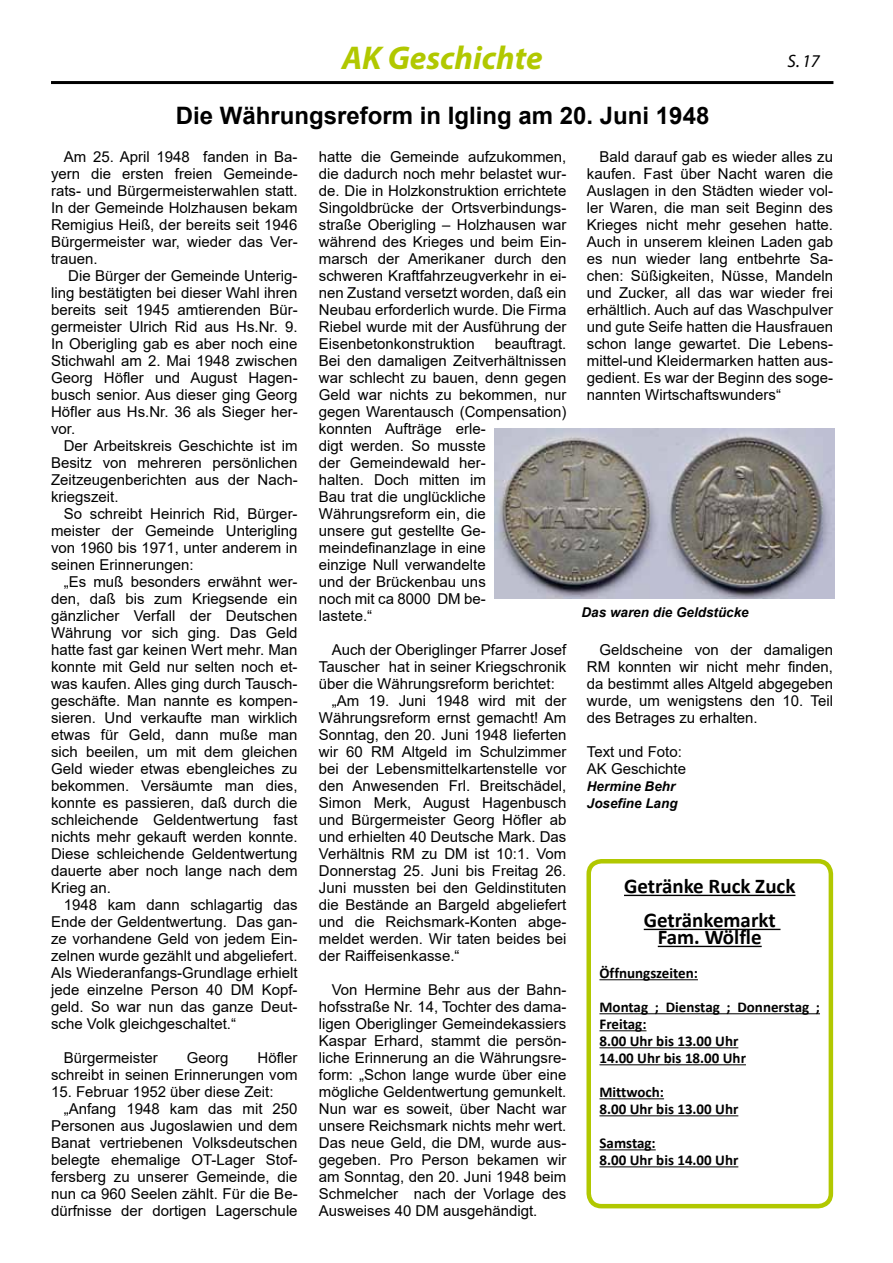
<style>
.page{position:relative;width:893px;height:1263px;background:#fff}
.page>*{position:absolute;margin:0;border:0;box-sizing:border-box;transform-origin:0 0}
.t1{font:italic 700 33px "Myriad Pro";color:#b1c800}
.t2{font:700 24px "Arial";color:#000}
.t3{font:700 21px/34px "Calibri";color:#000;text-align:center}
.t4{font:italic 18px "Myriad Pro";color:#000}
.t5{font:15px/17px "Arial";color:#000;text-align:justify}
.t6{font:700 15px/17px "Calibri";color:#000}
.t7{font:italic 700 13.5px/17px "Arial";color:#000}
</style>
<div class="page">
<hr style="left:51px;top:81px;width:782px;height:3px;background:#000">
<img style="left:494px;top:428px;width:340px;height:170px">
<hr style="left:624px;top:895px;width:171px;height:1px;background:#000">
<hr style="left:644px;top:929px;width:136px;height:1px;background:#000">
<hr style="left:658px;top:946px;width:104px;height:1px;background:#000">
<hr style="left:599px;top:979px;width:99px;height:1px;background:#000">
<hr style="left:599px;top:1013px;width:221px;height:1px;background:#000">
<hr style="left:599px;top:1030px;width:47px;height:1px;background:#000">
<hr style="left:599px;top:1047px;width:139px;height:1px;background:#000">
<hr style="left:599px;top:1064px;width:147px;height:1px;background:#000">
<hr style="left:599px;top:1098px;width:65px;height:1px;background:#000">
<hr style="left:599px;top:1115px;width:139px;height:1px;background:#000">
<hr style="left:599px;top:1149px;width:57px;height:1px;background:#000">
<hr style="left:599px;top:1166px;width:139px;height:1px;background:#000">
<div style="left:586px;top:859px;width:247px;height:349px;border:4px solid #b1c800;border-radius:13px"></div>
<h1 class="t1" style="left:342px;top:37px;width:202px">AK Geschichte</h1>
<p class="t4" style="left:788px;top:49px;width:34px">S. 17</p>
<h2 class="t2" style="left:176px;top:98px;width:535px">Die Währungsreform in Igling am 20. Juni 1948</h2>
<p class="t5" style="left:51px;top:148px;width:248px;text-indent:13px">Am 25. April 1948 fanden in Ba&shy;yern die ersten freien Gemeinde&shy;rats- und Bürgermeisterwahlen statt.<br>In der Gemeinde Holzhausen bekam Remigius Heiß, der bereits seit 1946<br>Bürgermeister war, wieder das Ver&shy;trauen.</p>
<p class="t5" style="left:51px;top:267px;width:248px;text-indent:17px">Die Bürger der Gemeinde Unterig&shy;ling bestätigten bei dieser Wahl ihren bereits seit 1945 amtierenden Bür&shy;germeister Ulrich Rid aus Hs.Nr. 9.<br>In Oberigling gab es aber noch eine Stichwahl am 2. Mai 1948 zwischen Georg Höfler und August Hagen&shy;busch senior. Aus dieser ging Georg Höfler aus Hs.Nr. 36 als Sieger her&shy;vor.</p>
<p class="t5" style="left:51px;top:437px;width:248px;text-indent:13px">Der Arbeitskreis Geschichte ist im Besitz von mehreren persönlichen Zeitzeugenberichten aus der Nach&shy;kriegszeit.</p>
<p class="t5" style="left:51px;top:505px;width:248px;text-indent:13px">So schreibt Heinrich Rid, Bürger&shy;meister der Gemeinde Unterigling von 1960 bis 1971, unter anderem in seinen Erinnerungen:</p>
<p class="t5" style="left:51px;top:573px;width:248px;text-indent:13px">„Es muß besonders erwähnt wer&shy;den, daß bis zum Kriegsende ein gänzlicher Verfall der Deutschen Währung vor sich ging. Das Geld hatte fast gar keinen Wert mehr. Man konnte mit Geld nur selten noch et&shy;was kaufen. Alles ging durch Tausch&shy;geschäfte. Man nannte es kompen&shy;sieren. Und verkaufte man wirklich etwas für Geld, dann muße man sich beeilen, um mit dem gleichen Geld wieder etwas ebengleiches zu bekommen. Versäumte man dies, konnte es passieren, daß durch die schleichende Geldentwertung fast nichts mehr gekauft werden konnte.<br>Diese schleichende Geldentwertung dauerte aber noch lange nach dem Krieg an.</p>
<p class="t5" style="left:51px;top:896px;width:248px;text-indent:13px">1948 kam dann schlagartig das Ende der Geldentwertung. Das gan&shy;ze vorhandene Geld von jedem Ein&shy;zelnen wurde gezählt und abgeliefert.<br>Als Wiederanfangs-Grundlage erhielt jede einzelne Person 40 DM Kopf&shy;geld. So war nun das ganze Deut&shy;sche Volk gleichgeschaltet.“</p>
<p class="t5" style="left:64px;top:1049px;width:96px">Bürgermeister</p>
<p class="t5" style="left:187px;top:1049px;width:43px">Georg</p>
<p class="t5" style="left:319px;top:148px;width:249px">hatte die Gemeinde aufzukommen, die dadurch noch mehr belastet wur&shy;de. Die in Holzkonstruktion errichtete Singoldbrücke der Ortsverbindungs&shy;straße Oberigling – Holzhausen war während des Krieges und beim Ein&shy;marsch der Amerikaner durch den schweren Kraftfahrzeugverkehr in ei&shy;nen Zustand versetzt worden, daß ein Neubau erforderlich wurde. Die Firma Riebel wurde mit der Ausführung der Eisenbetonkonstruktion</p>
<p class="t5" style="left:587px;top:148px;width:248px;text-indent:13px">Bald darauf gab es wieder alles zu kaufen. Fast über Nacht waren die Auslagen in den Städten wieder vol&shy;ler Waren, die man seit Beginn des Krieges nicht mehr gesehen hatte.<br>Auch in unserem kleinen Laden gab es nun wieder lang entbehrte Sa&shy;chen: Süßigkeiten, Nüsse, Mandeln und Zucker, all das war wieder frei erhältlich. Auch auf das Waschpulver und gute Seife hatten die Hausfrauen schon lange gewartet. Die Lebens&shy;mittel-und Kleidermarken hatten aus&shy;gedient. Es war der Beginn des soge&shy;nannten Wirtschaftswunders“</p>
<p class="t5" style="left:319px;top:335px;width:249px;text-align:left;text-indent:176px">beauftragt.<br>Bei den damaligen Zeitverhältnissen war schlecht zu bauen, denn gegen<br>Geld war nichts zu bekommen, nur gegen Warentausch (Compensation) konnten Aufträge erle-<br>digt werden. So musste<br>der Gemeindewald her-<br>halten. Doch mitten im<br>Bau trat die unglückliche<br>Währungsreform ein, die<br>unsere gut gestellte Ge&shy;meindefinanzlage in eine<br>einzige Null verwandelte<br>und der Brückenbau uns<br>noch mit ca 8000 DM be-<br>lastete.“</p>
<p class="t5" style="left:332px;top:641px;width:236px">Auch der Oberiglinger Pfarrer Josef</p>
<p class="t5" style="left:319px;top:658px;width:249px">Tauscher hat in seiner Kriegschronik</p>
<p class="t5" style="left:319px;top:675px;width:237px">über die Währungsreform berichtet:</p>
<p class="t5" style="left:332px;top:692px;width:236px">„Am 19. Juni 1948 wird mit der</p>
<p class="t5" style="left:319px;top:709px;width:249px">Währungsreform ernst gemacht! Am</p>
<p class="t5" style="left:319px;top:726px;width:249px">Sonntag, den 20. Juni 1948 lieferten</p>
<p class="t5" style="left:319px;top:743px;width:249px">wir 60 RM Altgeld im Schulzimmer</p>
<p class="t5" style="left:319px;top:760px;width:249px">bei der Lebensmittelkartenstelle vor</p>
<p class="t5" style="left:319px;top:777px;width:249px">den Anwesenden Frl. Breitschädel,</p>
<p class="t5" style="left:319px;top:794px;width:249px">Simon Merk, August Hagenbusch</p>
<p class="t5" style="left:319px;top:811px;width:249px">und Bürgermeister Georg Höfler ab</p>
<p class="t5" style="left:319px;top:828px;width:249px">und erhielten 40 Deutsche Mark. Das</p>
<p class="t5" style="left:319px;top:845px;width:249px">Verhältnis RM zu DM ist 10:1. Vom</p>
<p class="t5" style="left:319px;top:862px;width:249px">Donnerstag 25. Juni bis Freitag 26.</p>
<p class="t5" style="left:319px;top:879px;width:249px">Juni mussten bei den Geldinstituten</p>
<p class="t5" style="left:319px;top:896px;width:249px">die Bestände an Bargeld abgeliefert</p>
<p class="t5" style="left:319px;top:913px;width:249px">und die Reichsmark-Konten abge-</p>
<p class="t5" style="left:319px;top:930px;width:249px">meldet werden. Wir taten beides bei</p>
<p class="t5" style="left:319px;top:947px;width:142px">der Raiffeisenkasse.“</p>
<p class="t5" style="left:319px;top:981px;width:249px;text-indent:13px">Von Hermine Behr aus der Bahn&shy;hofsstraße Nr. 14, Tochter des dama&shy;ligen Oberiglinger Gemeindekassiers Kaspar Erhard, stammt die persön&shy;liche Erinnerung an die Währungsre&shy;form: „Schon lange wurde über eine mögliche Geldentwertung gemunkelt.<br>Nun war es soweit, über Nacht war unsere Reichsmark nichts mehr wert.<br>Das neue Geld, die DM, wurde aus&shy;gegeben. Pro Person bekamen wir am Sonntag, den 20. Juni 1948 beim Schmelcher nach der Vorlage des Ausweises 40 DM ausgehändigt.</p>
<p class="t7" style="left:581px;top:604px;width:169px">Das waren die Geldstücke</p>
<p class="t5" style="left:587px;top:641px;width:248px;text-indent:13px">Geldscheine von der damaligen RM konnten wir nicht mehr finden, da bestimmt alles Altgeld abgegeben wurde, um wenigstens den 10. Teil des Betrages zu erhalten.</p>
<p class="t5" style="left:587px;top:743px;width:101px">Text und Foto:<br>AK Geschichte</p>
<p class="t7" style="left:587px;top:778px;width:92px">Hermine Behr<br>Josefine Lang</p>
<h3 class="t3" style="left:624px;top:869px;width:173px">Getränke Ruck Zuck<br>Getränkemarkt</h3>
<h3 class="t3" style="left:658px;top:920px;width:105px">Fam. Wölfle</h3>
<p class="t6" style="left:599px;top:964px;width:100px">Öffnungszeiten:</p>
<p class="t6" style="left:599px;top:998px;width:222px">Montag ; Dienstag ; Donnerstag ;<br>Freitag:<br>8.00 Uhr bis 13.00 Uhr<br>14.00 Uhr bis 18.00 Uhr</p>
<p class="t6" style="left:599px;top:1083px;width:140px">Mittwoch:<br>8.00 Uhr bis 13.00 Uhr</p>
<p class="t6" style="left:599px;top:1134px;width:140px">Samstag:<br>8.00 Uhr bis 14.00 Uhr</p>
<p class="t5" style="left:51px;top:1049px;width:248px;text-align:right">Höfler<br>schreibt in seinen Erinnerungen vom</p>
<p class="t5" style="left:51px;top:1083px;width:224px">15. Februar 1952 über diese Zeit:</p>
<p class="t5" style="left:64px;top:1100px;width:235px">„Anfang 1948 kam das mit 250</p>
<p class="t5" style="left:51px;top:1117px;width:248px">Personen aus Jugoslawien und dem</p>
<p class="t5" style="left:51px;top:1134px;width:248px">Banat vertriebenen Volksdeutschen</p>
<p class="t5" style="left:51px;top:1151px;width:248px">belegte ehemalige OT-Lager Stof-</p>
<p class="t5" style="left:51px;top:1168px;width:248px">fersberg zu unserer Gemeinde, die</p>
<p class="t5" style="left:51px;top:1185px;width:248px">nun ca 960 Seelen zählt. Für die Be-</p>
<p class="t5" style="left:51px;top:1202px;width:248px">dürfnisse der dortigen Lagerschule</p>
</div>
